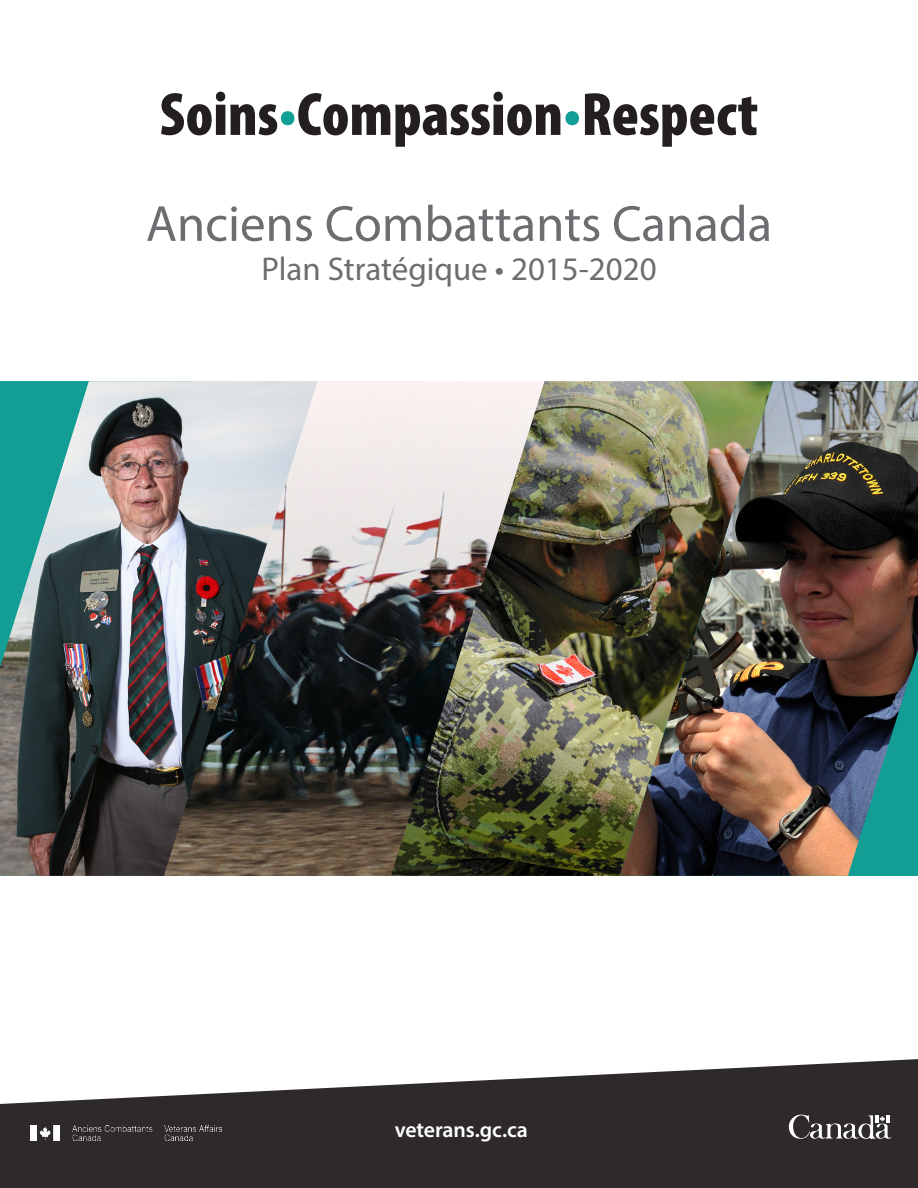
<style>
.page{position:relative;width:918px;height:1188px;background:#fff}
.page>*{position:absolute;margin:0;border:0;box-sizing:border-box;transform-origin:0 0}
.t1{font:900 condensed 61.5px "Myriad Pro";color:#231f20}
.t2{font:51px "Myriad Pro";color:#6c6d70}
.t3{font:33px "Myriad Pro";color:#6c6d70}
.t4{font:600 21.75px "Myriad Pro";letter-spacing:-.01em;color:#fff}
.s1{color:#129e95}
</style>
<div class="page">
<svg style="left:0;top:1059px;width:918px;height:129px;fill:#2e2a2b"></svg>
<svg style="left:789px;top:1110px;width:102px;height:33px"></svg>
<img style="left:30px;top:1126px;width:191px;height:14px">
<img style="left:317px;top:381px;width:74px;height:495px">
<img style="left:0;top:381px;width:317px;height:495px">
<svg style="left:0;top:381px;width:89px;height:286px"></svg>
<img style="left:391px;top:381px;width:229px;height:495px">
<img style="left:620px;top:381px;width:298px;height:495px">
<svg style="left:848px;top:650px;width:70px;height:226px"></svg>
<p class="t1" style="left:160px;top:75px;width:600px">Soins<span class="s1">•</span>Compassion<span class="s1">•</span>Respect</p>
<p class="t2" style="left:146px;top:192px;width:628px">Anciens Combattants Canada</p>
<p class="t3" style="left:261px;top:249px;width:397px">Plan Stratégique • 2015-2020</p>
<p class="t4" style="left:395px;top:1116px;width:135px">veterans.gc.ca</p>
</div>
